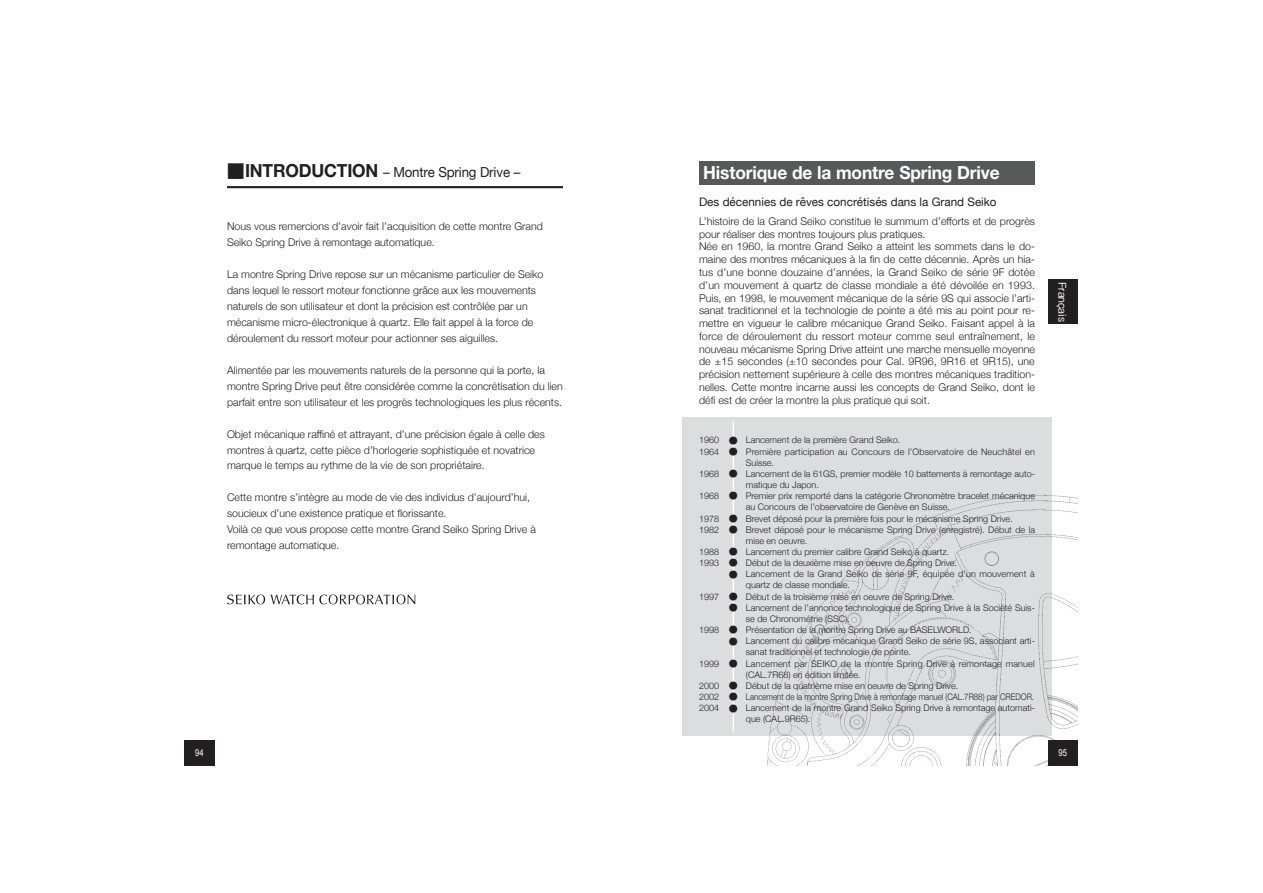
<style>
.page{position:relative;width:1263px;height:893px;background:#fff}
.page>*{position:absolute;margin:0;border:0;box-sizing:border-box;transform-origin:0 0}
.t1{font:700 18px "Helvetica Neue LT Std";letter-spacing:-.01em;color:#fff;scale:.96 1}
.t2{font:13.8px "Helvetica Neue";letter-spacing:-.01em;color:#231f20;scale:.96 1}
.t3{font:11.7px "Helvetica Neue";color:#231f20}
.t4{font:300 10.65px/12.8px "Helvetica Neue";color:#231f20}
.t5{font:500 10.65px "Gothic BBB Pro";color:#fff;scale:.95 1}
.t6{font:9.6px "Arial";color:#fff;scale:.8 1}
.t7{font:300 9px "Helvetica Neue";color:#231f20}
.t8{font:300 9px "Helvetica Neue";letter-spacing:.02em;color:#231f20}
.s1{font-family:"Gothic MB101 Pro";font-weight:700;font-size:18px}
.s2{font-family:"Helvetica Neue LT Std";font-weight:700;font-size:18px}
.s3{font-family:"Gothic BBB Pro";font-weight:500}
</style>
<div class="page">
<div style="left:682px;top:417px;width:370px;height:319px;background:#dcdddf"></div>
<img style="left:767px;top:495px;width:310px;height:270px">
<div style="left:1048px;top:740px;width:29px;height:25px;background:#231f20"></div>
<div style="left:184px;top:740px;width:30px;height:25px;background:#231f20"></div>
<div style="left:1048px;top:280px;width:29px;height:44px;background:#231f20"></div>
<hr style="left:227px;top:186px;width:336px;height:2px;background:#231f20">
<div style="left:699px;top:162px;width:336px;height:23px;background:#57585a"></div>
<hr style="left:733px;top:421px;width:1px;height:310px;background:#fff">
<svg style="left:227px;top:594px;width:38px;height:10px"></svg>
<svg style="left:271px;top:594px;width:144px;height:10px"></svg>
<p class="t2" style="left:227px;top:162px;width:307px"><span class="s1">■</span><span class="s2">INTRODUCTION</span> – Montre Spring Drive –</p>
<h1 class="t1" style="left:703px;top:162px;width:310px">Historique de la montre Spring Drive</h1>
<p class="t3" style="left:699px;top:193px;width:299px">Des décennies de rêves concrétisés dans la Grand Seiko</p>
<p class="t4" style="left:699px;top:214px;width:338px">L’histoire de la Grand Seiko constitue le summum d’efforts et de progrès pour réaliser des montres toujours plus pratiques.<br>Née en 1960, la montre Grand Seiko a atteint les sommets dans le do&shy;maine des montres mécaniques à la fin de cette décennie. Après un hia&shy;tus d’une bonne douzaine d’années, la Grand Seiko de série 9F dotée d’un mouvement à quartz de classe mondiale a été dévoilée en 1993.<br>Puis, en 1998, le mouvement mécanique de la série 9S qui associe l’arti&shy;sanat traditionnel et la technologie de pointe a été mis au point pour re&shy;mettre en vigueur le calibre mécanique Grand Seiko. Faisant appel à la force de déroulement du ressort moteur comme seul entraînement, le nouveau mécanisme Spring Drive atteint une marche mensuelle moyenne de ±15 secondes (±10 secondes pour Cal. 9R96, 9R16 et 9R15), une précision nettement supérieure à celle des montres mécaniques tradition&shy;nelles. Cette montre incarne aussi les concepts de Grand Seiko, dont le défi est de créer la montre la plus pratique qui soit.</p>
<p class="t7" style="left:699px;top:433px;width:203px">1960 <span class="s3">●</span> Lancement de la première Grand Seiko.</p>
<p class="t8" style="left:699px;top:444px;width:337px">1964 <span class="s3">●</span> Première participation au Concours de l’Observatoire de Neuchâtel en</p>
<p class="t7" style="left:746px;top:455px;width:30px">Suisse.</p>
<p class="t7" style="left:699px;top:466px;width:337px">1968 <span class="s3">●</span> Lancement de la 61GS, premier modèle 10 battements à remontage auto-</p>
<p class="t7" style="left:746px;top:478px;width:75px">matique du Japon.</p>
<p class="t7" style="left:699px;top:489px;width:337px">1968 <span class="s3">●</span> Premier prix remporté dans la catégorie Chronomètre bracelet mécanique</p>
<p class="t7" style="left:746px;top:500px;width:206px">au Concours de l’observatoire de Genève en Suisse.</p>
<p class="t7" style="left:699px;top:511px;width:315px">1978 <span class="s3">●</span> Brevet déposé pour la première fois pour le mécanisme Spring Drive.</p>
<p class="t7" style="left:699px;top:522px;width:337px">1982 <span class="s3">●</span> Brevet déposé pour le mécanisme Spring Drive (enregistré). Début de la</p>
<p class="t7" style="left:746px;top:533px;width:63px">mise en oeuvre.</p>
<p class="t7" style="left:699px;top:544px;width:251px">1988 <span class="s3">●</span> Lancement du premier calibre Grand Seiko à quartz.</p>
<p class="t7" style="left:699px;top:556px;width:259px">1993 <span class="s3">●</span> Début de la deuxième mise en oeuvre de Spring Drive.</p>
<p class="t7" style="left:729px;top:567px;width:307px"><span class="s3">●</span> Lancement de la Grand Seiko de série 9F, équipée d’un mouvement à</p>
<p class="t7" style="left:746px;top:578px;width:106px">quartz de classe mondiale.</p>
<p class="t7" style="left:699px;top:589px;width:257px">1997 <span class="s3">●</span> Début de la troisième mise en oeuvre de Spring Drive.</p>
<p class="t7" style="left:729px;top:600px;width:308px"><span class="s3">●</span> Lancement de l’annonce technologique de Spring Drive à la Société Suis-</p>
<p class="t7" style="left:746px;top:611px;width:105px">se de Chronométrie (SSC).</p>
<p class="t7" style="left:699px;top:623px;width:274px">1998 <span class="s3">●</span> Présentation de la montre Spring Drive au BASELWORLD.</p>
<p class="t7" style="left:729px;top:634px;width:308px"><span class="s3">●</span> Lancement du calibre mécanique Grand Seiko de série 9S, associant arti-</p>
<p class="t7" style="left:746px;top:645px;width:167px">sanat traditionnel et technologie de pointe.</p>
<p class="t8" style="left:699px;top:656px;width:337px">1999 <span class="s3">●</span> Lancement par SEIKO de la montre Spring Drive à remontage manuel</p>
<p class="t7" style="left:746px;top:667px;width:116px">(CAL.7R68) en édition limitée.</p>
<p class="t7" style="left:699px;top:678px;width:261px">2000 <span class="s3">●</span> Début de la quatrième mise en oeuvre de Spring Drive.</p>
<p class="t7" style="left:699px;top:690px;width:336px">2002 <span class="s3">●</span> Lancement de la montre Spring Drive à remontage manuel (CAL.7R88) par CREDOR.</p>
<p class="t7" style="left:699px;top:701px;width:337px">2004 <span class="s3">●</span> Lancement de la montre Grand Seiko Spring Drive à remontage automati-</p>
<p class="t7" style="left:746px;top:712px;width:66px">que (CAL.9R65).</p>
<p class="t4" style="left:227px;top:218px;width:317px;line-height:15.9px">Nous vous remercions d’avoir fait l’acquisition de cette montre Grand<br>Seiko Spring Drive à remontage automatique.</p>
<p class="t4" style="left:227px;top:266px;width:318px;line-height:15.9px">La montre Spring Drive repose sur un mécanisme particulier de Seiko dans lequel le ressort moteur fonctionne grâce aux les mouvements naturels de son utilisateur et dont la précision est contrôlée par un mécanisme micro-électronique à quartz. Elle fait appel à la force de déroulement du ressort moteur pour actionner ses aiguilles.</p>
<p class="t4" style="left:227px;top:361px;width:337px;line-height:15.9px">Alimentée par les mouvements naturels de la personne qui la porte, la montre Spring Drive peut être considérée comme la concrétisation du lien parfait entre son utilisateur et les progrès technologiques les plus récents.</p>
<p class="t4" style="left:227px;top:425px;width:319px;line-height:15.9px">Objet mécanique raffiné et attrayant, d’une précision égale à celle des montres à quartz, cette pièce d’horlogerie sophistiquée et novatrice marque le temps au rythme de la vie de son propriétaire.</p>
<p class="t4" style="left:227px;top:489px;width:310px;line-height:15.9px">Cette montre s’intègre au mode de vie des individus d’aujourd’hui, soucieux d’une existence pratique et florissante.<br>Voilà ce que vous propose cette montre Grand Seiko Spring Drive à remontage automatique.</p>
<p class="t5" style="left:1071px;top:282px;width:43px;rotate:90deg">Français</p>
<p class="t6" style="left:195px;top:746px;width:12px">94</p>
<p class="t6" style="left:1058px;top:746px;width:12px">95</p>
</div>
